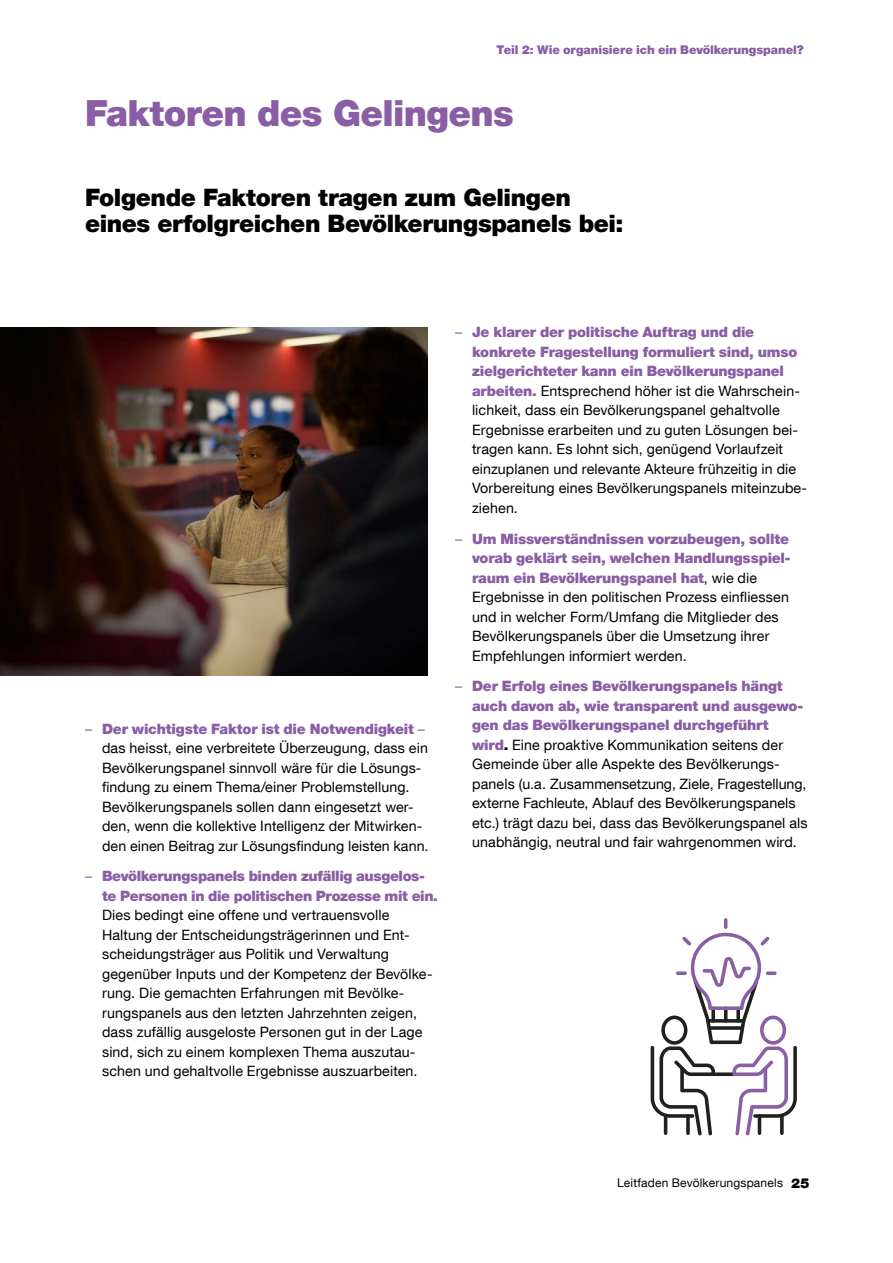
<style>
.page{position:relative;width:893px;height:1263px;background:#fff}
.page>*{position:absolute;margin:0;border:0;box-sizing:border-box;transform-origin:0 0}
.t1{font:900 36px "Helvetica Neue LT Com";letter-spacing:-.02em;color:#8a5ea4}
.t2{font:900 24px/25.5px "Helvetica Neue LT Com";letter-spacing:-.015em;color:#000}
.t3{font:14.25px/19.5px "Helvetica Neue LT Com";letter-spacing:.01em;color:#000}
.t4{font:900 14.25px/19.5px "Helvetica Neue LT Com";letter-spacing:-.025em;color:#8a5ea4}
.t5{font:900 13.5px "Helvetica Neue LT Com";color:#000}
.t6{font:900 12px "Helvetica Neue LT Com";letter-spacing:-.01em;color:#8a5ea4}
.t7{font:12px "Helvetica Neue LT Com";letter-spacing:.015em;color:#000}
.s1{color:#8a5ea4}
.s2{font-weight:900;color:#8a5ea4}
.s3{font-weight:400}
.s4{font-weight:900}
</style>
<div class="page">
<img style="left:0;top:327px;width:427px;height:348px">
<svg style="left:651px;top:918px;width:146px;height:217px"></svg>
<p class="t6" style="left:497px;top:42px;width:309px">Teil 2: Wie organisiere ich ein Bevölkerungspanel?</p>
<h1 class="t1" style="left:85px;top:91px;width:430px">Faktoren des Gelingens</h1>
<h2 class="t2" style="left:85px;top:185px;width:540px">Folgende Faktoren tragen zum Gelingen eines erfolgreichen Bevölkerungspanels bei:</h2>
<p class="t3" style="left:102px;top:718px;width:328px;text-indent:-17px"><span class="s1">–</span> <span class="s2">Der wichtigste Faktor ist die Notwendigkeit</span> <span class="s1">– </span>das heisst, eine verbreitete Überzeugung, dass ein Bevölkerungspanel sinnvoll wäre für die Lösungs&shy;findung zu einem Thema/einer Problemstellung.<br>Bevölkerungspanels sollen dann eingesetzt wer&shy;den, wenn die kollektive Intelligenz der Mitwirken&shy;den einen Beitrag zur Lösungsfindung leisten kann.</p>
<p class="t4" style="left:102px;top:866px;width:337px;text-indent:-17px"><span class="s3">–</span> Bevölkerungspanels binden zufällig ausgelos&shy;te Personen in die politischen Prozesse mit ein.</p>
<p class="t3" style="left:102px;top:905px;width:332px">Dies bedingt eine offene und vertrauensvolle Haltung der Entscheidungsträgerinnen und Ent&shy;scheidungsträger aus Politik und Verwaltung gegenüber Inputs und der Kompetenz der Bevölke&shy;rung. Die gemachten Erfahrungen mit Bevölke&shy;rungspanels aus den letzten Jahrzehnten zeigen, dass zufällig ausgeloste Personen gut in der Lage sind, sich zu einem komplexen Thema auszutau&shy;schen und gehaltvolle Ergebnisse auszuarbeiten.</p>
<p class="t3" style="left:472px;top:322px;width:337px;text-indent:-17px"><span class="s1">–</span> <span class="s2">Je klarer der politische Auftrag und die konkrete Fragestellung formuliert sind, umso zielgerichteter kann ein Bevölkerungspanel arbeiten.</span> Entsprechend höher ist die Wahrschein&shy;lichkeit, dass ein Bevölkerungspanel gehaltvolle Ergebnisse erarbeiten und zu guten Lösungen bei&shy;tragen kann. Es lohnt sich, genügend Vorlaufzeit einzuplanen und relevante Akteure frühzeitig in die Vorbereitung eines Bevölkerungspanels miteinzube&shy;ziehen.</p>
<p class="t3" style="left:472px;top:528px;width:320px;text-indent:-17px"><span class="s1">–</span> <span class="s2">Um Missverständnissen vorzubeugen, sollte vorab geklärt sein, welchen Handlungsspiel&shy;raum ein Bevölkerungspanel hat</span>, wie die Ergebnisse in den politischen Prozess einfliessen und in welcher Form/Umfang die Mitglieder des Bevölkerungspanels über die Umsetzung ihrer Empfehlungen informiert werden.</p>
<p class="t3" style="left:472px;top:676px;width:337px;text-indent:-17px"><span class="s1">–</span> <span class="s2">Der Erfolg eines Bevölkerungspanels hängt auch davon ab, wie transparent und ausgewo&shy;gen das Bevölkerungspanel durchgeführt wird</span><span class="s4">.</span> Eine proaktive Kommunikation seitens der Gemeinde über alle Aspekte des Bevölkerungs&shy;panels (u.a. Zusammensetzung, Ziele, Fragestellung, externe Fachleute, Ablauf des Bevölkerungspanels etc.) trägt dazu bei, dass das Bevölkerungspanel als unabhängig, neutral und fair wahrgenommen wird.</p>
<p class="t7" style="left:617px;top:1175px;width:167px">Leitfaden Bevölkerungspanels</p>
<p class="t5" style="left:791px;top:1175px;width:20px">25</p>
</div>
